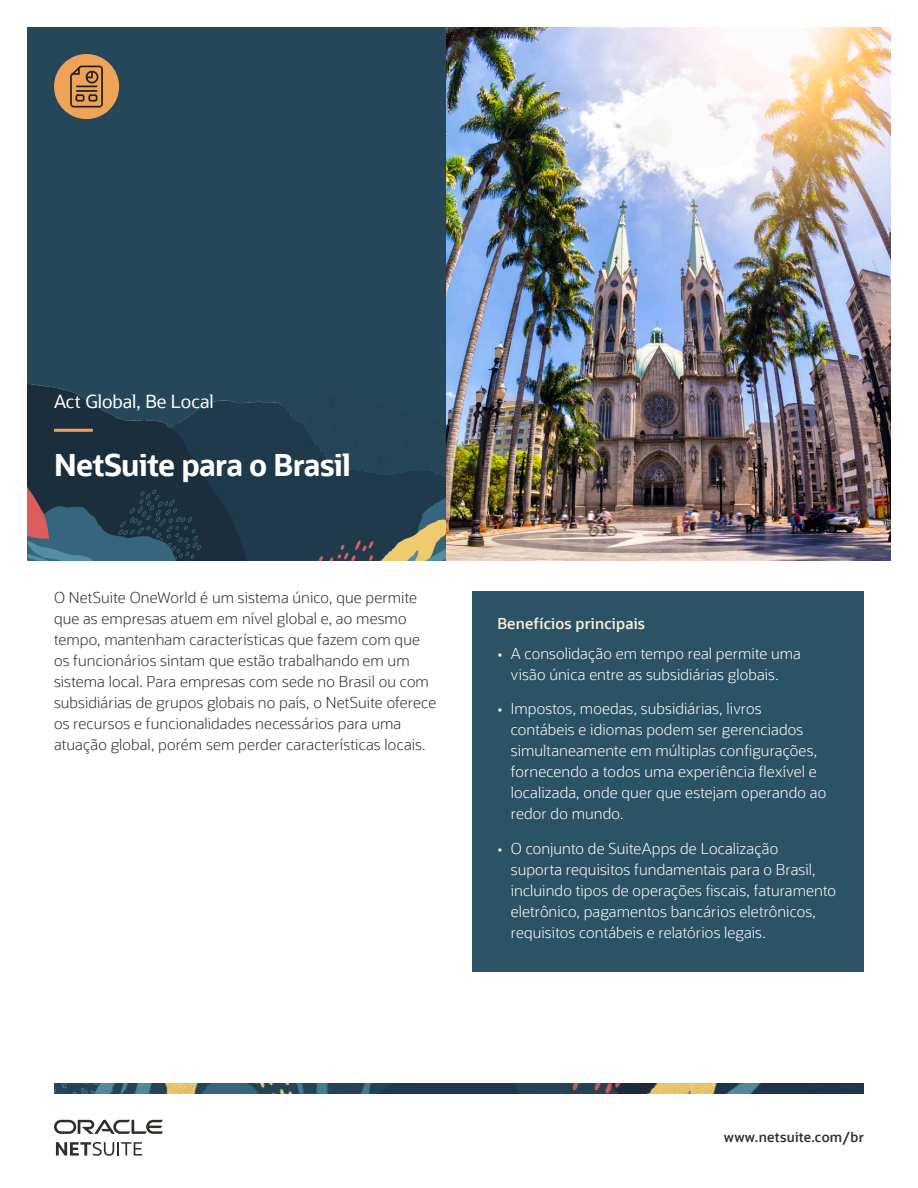
<style>
.page{position:relative;width:918px;height:1188px;background:#fff}
.page>*{position:absolute;margin:0;border:0;box-sizing:border-box;transform-origin:0 0}
.H1_2019{font:700 30px "Oracle Sans";letter-spacing:-.02em;color:#fff}
.Eyebrow_2019{font:18px "Oracle Sans";color:#fff}
.t1{font:300 15px/21px "Oracle Sans";letter-spacing:.005em;color:#fff}
.Main_Body_2016{font:300 15px/21px "Oracle Sans";letter-spacing:.005em;color:#312d2a}
.H2_Main_Body_Header{font:600 15px "Oracle Sans";letter-spacing:.015em;color:#fcedd9}
.t2{font:600 13.5px "Oracle Sans";letter-spacing:.015em;color:#312d2a}
.s1{color:#fcedd9}
</style>
<div class="page">
<img style="left:54px;top:1084px;width:810px;height:10px">
<div style="left:472px;top:592px;width:392px;height:380px;background:#2c5266"></div>
<img style="left:446px;top:27px;width:445px;height:534px">
<div style="left:27px;top:27px;width:419px;height:534px;background:#264759"></div>
<img style="left:27px;top:383px;width:419px;height:178px">
<hr style="left:54px;top:429px;width:39px;height:3px;background:#eea357">
<div style="left:54px;top:54px;width:65px;height:65px;background:#eea357;border-radius:50%"></div>
<svg style="left:70px;top:65px;width:33px;height:43px"></svg>
<svg style="left:56px;top:1142px;width:86px;height:14px"></svg>
<svg style="left:54px;top:1120px;width:109px;height:14px"></svg>
<p class="Eyebrow_2019" style="left:54px;top:390px;width:161px">Act Global, Be Local</p>
<p class="H1_2019" style="left:54px;top:446px;width:298px">NetSuite para o Brasil</p>
<p class="Main_Body_2016" style="left:54px;top:587px;width:384px">O NetSuite OneWorld é um sistema único, que permite que as empresas atuem em nível global e, ao mesmo tempo, mantenham características que fazem com que os funcionários sintam que estão trabalhando em um sistema local. Para empresas com sede no Brasil ou com subsidiárias de grupos globais no país, o NetSuite oferece os recursos e funcionalidades necessários para uma atuação global, porém sem perder características locais.</p>
<p class="H2_Main_Body_Header" style="left:497px;top:614px;width:149px">Benefícios principais</p>
<p class="t1" style="left:497px;top:643px;width:305px;text-align:center"><span class="s1">•</span> A consolidação em tempo real permite uma visão única entre as subsidiárias globais.</p>
<p class="t1" style="left:511px;top:698px;width:317px;text-indent:-14px"><span class="s1">•</span> Impostos, moedas, subsidiárias, livros contábeis e idiomas podem ser gerenciados simultaneamente em múltiplas configurações, fornecendo a todos uma experiência flexível e localizada, onde quer que estejam operando ao redor do mundo.</p>
<p class="t1" style="left:511px;top:838px;width:327px;text-indent:-14px"><span class="s1">•</span> O conjunto de SuiteApps de Localização<br>suporta requisitos fundamentais para o Brasil, incluindo tipos de operações fiscais, faturamento eletrônico, pagamentos bancários eletrônicos, requisitos contábeis e relatórios legais.</p>
<p class="t2" style="left:724px;top:1129px;width:142px">www.netsuite.com/br</p>
</div>
